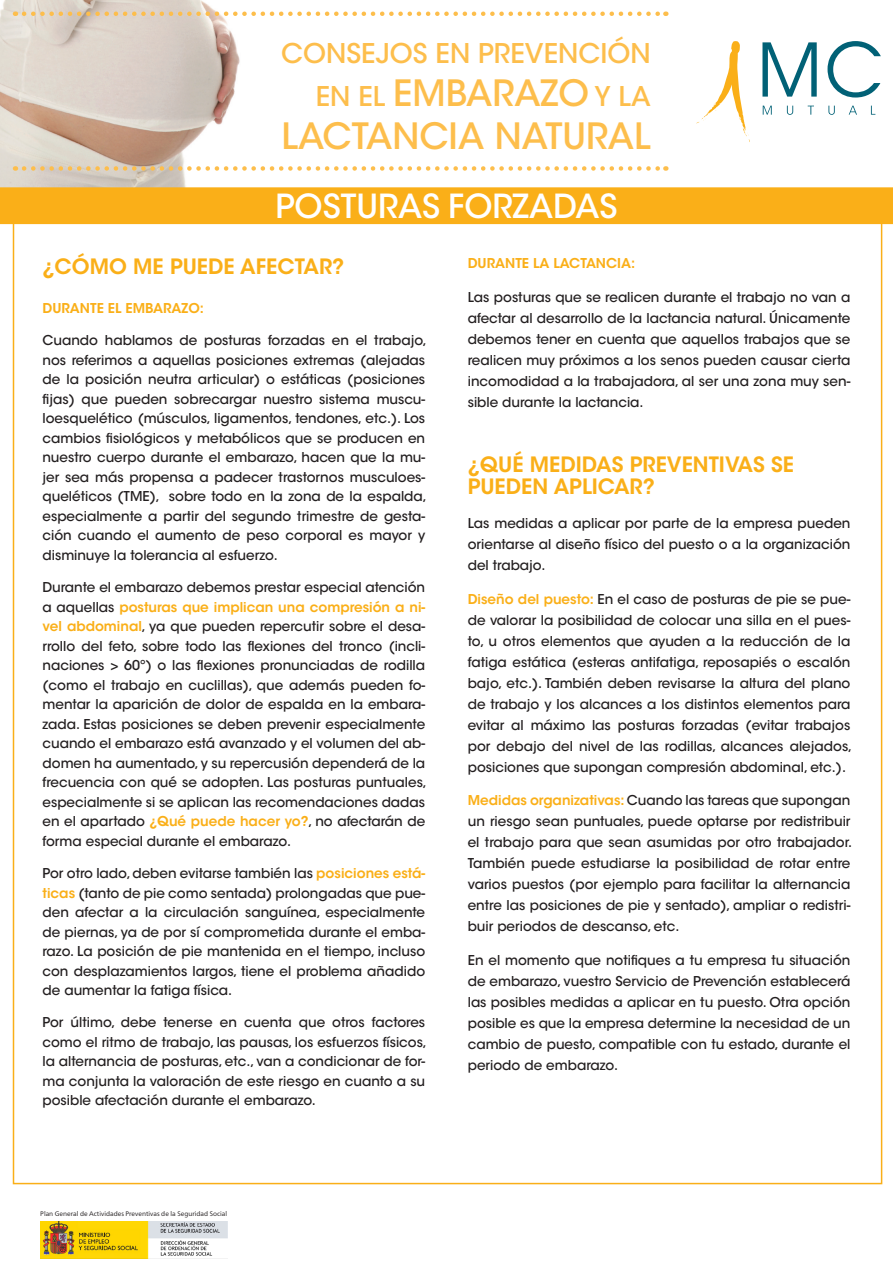
<style>
.page{position:relative;width:893px;height:1263px;background:#fff}
.page>*{position:absolute;margin:0;border:0;box-sizing:border-box;transform-origin:0 0}
.t1{font:500 36px/43.2px "ITC Avant Garde Std";color:#fdbe4c;text-align:right}
.t2{font:500 33px "ITC Avant Garde Std";color:#fff}
.t3{font:500 27px "ITC Avant Garde Std";color:#fdbe4c}
.Titulo_Amarillo_GRAN{font:600 21px/22.5px "ITC Avant Garde Std";color:#faaf18}
.t4{font:500 13.5px/19.5px "ITC Avant Garde Std";color:#231f20}
.Subtitulos_Amarillos{font:600 13.5px "ITC Avant Garde Std";color:#faaf18}
.t5{font:6.6px "Frutiger Neue LT Pro";color:#231f20}
.s1{font-size:27px}
.s2{font-weight:600;color:#faaf18}
</style>
<div class="page">
<img style="left:0;top:0;width:283px;height:187px">
<div style="left:0;top:187px;width:893px;height:37px;background:#faaf18"></div>
<svg style="left:24px;top:12px;width:642px;height:4px"></svg>
<svg style="left:24px;top:166px;width:642px;height:5px"></svg>
<svg style="left:696px;top:41px;width:54px;height:101px"></svg>
<svg style="left:827px;top:41px;width:54px;height:57px"></svg>
<svg style="left:787px;top:106px;width:6px;height:9px"></svg>
<svg style="left:808px;top:106px;width:6px;height:9px"></svg>
<svg style="left:828px;top:106px;width:7px;height:9px"></svg>
<svg style="left:849px;top:106px;width:8px;height:9px"></svg>
<svg style="left:871px;top:106px;width:4px;height:9px"></svg>
<svg style="left:762px;top:42px;width:55px;height:55px"></svg>
<svg style="left:763px;top:106px;width:9px;height:9px"></svg>
<img style="left:40px;top:1221px;width:187px;height:38px">
<h3 class="t3" style="left:281px;top:36px;width:371px">CONSEJOS EN PREVENCIÓN</h3>
<h1 class="t1" style="left:282px;top:72px;width:370px"><span class="s1">EN EL</span> EMBARAZO <span class="s1">Y LA<br></span>LACTANCIA NATURAL</h1>
<h2 class="t2" style="left:275px;top:185px;width:343px">POSTURAS FORZADAS</h2>
<p class="Titulo_Amarillo_GRAN" style="left:43px;top:255px;width:303px">¿CÓMO ME PUEDE AFECTAR?</p>
<p class="Subtitulos_Amarillos" style="left:43px;top:300px;width:163px">DURANTE EL EMBARAZO:</p>
<p class="t4" style="left:43px;top:331px;width:386px">Cuando hablamos de posturas forzadas en el trabajo, nos referimos a aquellas posiciones extremas (alejadas de la posición neutra articular) o estáticas (posiciones fijas) que pueden sobrecargar nuestro sistema muscu&shy;loesquelético (músculos, ligamentos, tendones, etc.). Los cambios fisiológicos y metabólicos que se producen en nuestro cuerpo durante el embarazo, hacen que la mu&shy;jer sea más propensa a padecer trastornos musculoes&shy;queléticos (TME), sobre todo en la zona de la espalda, especialmente a partir del segundo trimestre de gesta&shy;ción cuando el aumento de peso corporal es mayor y disminuye la tolerancia al esfuerzo.</p>
<p class="t4" style="left:43px;top:578px;width:386px">Durante el embarazo debemos prestar especial atención a aquellas <span class="s2">posturas que implican una compresión a ni&shy;vel abdominal</span>, ya que pueden repercutir sobre el desa&shy;rrollo del feto, sobre todo las flexiones del tronco (incli&shy;naciones &gt; 60º) o las flexiones pronunciadas de rodilla (como el trabajo en cuclillas), que además pueden fo&shy;mentar la aparición de dolor de espalda en la embara&shy;zada. Estas posiciones se deben prevenir especialmente cuando el embarazo está avanzado y el volumen del ab&shy;domen ha aumentado, y su repercusión dependerá de la frecuencia con qué se adopten. Las posturas puntuales, especialmente si se aplican las recomendaciones dadas en el apartado <span class="s2">¿Qué puede hacer yo?</span>, no afectarán de forma especial durante el embarazo.</p>
<p class="t4" style="left:43px;top:863px;width:384px;text-align:justify">Por otro lado, deben evitarse también las <span class="s2">posiciones está&shy;ticas</span> (tanto de pie como sentada) prolongadas que pue&shy;den afectar a la circulación sanguínea, especialmente de piernas, ya de por sí comprometida durante el emba&shy;razo. La posición de pie mantenida en el tiempo, incluso con desplazamientos largos, tiene el problema añadido de aumentar la fatiga física.</p>
<p class="t4" style="left:43px;top:1013px;width:386px">Por último, debe tenerse en cuenta que otros factores como el ritmo de trabajo, las pausas, los esfuerzos físicos, la alternancia de posturas, etc., van a condicionar de for&shy;ma conjunta la valoración de este riesgo en cuanto a su posible afectación durante el embarazo.</p>
<p class="t5" style="left:40px;top:1210px;width:188px">Plan General de Actividades Preventivas de la Seguridad Social</p>
<p class="Subtitulos_Amarillos" style="left:468px;top:255px;width:169px">DURANTE LA LACTANCIA:</p>
<p class="t4" style="left:468px;top:287px;width:384px;line-height:21px;text-align:justify">Las posturas que se realicen durante el trabajo no van a afectar al desarrollo de la lactancia natural. Únicamente debemos tener en cuenta que aquellos trabajos que se realicen muy próximos a los senos pueden causar cierta incomodidad a la trabajadora, al ser una zona muy sen&shy;sible durante la lactancia.</p>
<p class="Titulo_Amarillo_GRAN" style="left:468px;top:453px;width:328px">¿QUÉ MEDIDAS PREVENTIVAS SE<br>PUEDEN APLICAR?</p>
<p class="t4" style="left:468px;top:513px;width:384px;line-height:21px;text-align:justify">Las medidas a aplicar por parte de la empresa pueden orientarse al diseño físico del puesto o a la organización del trabajo.</p>
<p class="t4" style="left:468px;top:588px;width:386px;line-height:21px"><span class="s2">Diseño del puesto:</span> En el caso de posturas de pie se pue&shy;de valorar la posibilidad de colocar una silla en el pues&shy;to, u otros elementos que ayuden a la reducción de la fatiga estática (esteras antifatiga, reposapiés o escalón bajo, etc.). También deben revisarse la altura del plano de trabajo y los alcances a los distintos elementos para evitar al máximo las posturas forzadas (evitar trabajos por debajo del nivel de las rodillas, alcances alejados, posiciones que supongan compresión abdominal, etc.).</p>
<p class="t4" style="left:468px;top:790px;width:386px;line-height:21px"><span class="s2">Medidas organizativas:</span> Cuando las tareas que supongan un riesgo sean puntuales, puede optarse por redistribuir el trabajo para que sean asumidas por otro trabajador.<br>También puede estudiarse la posibilidad de rotar entre varios puestos (por ejemplo para facilitar la alternancia entre las posiciones de pie y sentado), ampliar o redistri&shy;buir periodos de descanso, etc.</p>
<p class="t4" style="left:468px;top:950px;width:384px;line-height:21px;text-align:justify">En el momento que notifiques a tu empresa tu situación de embarazo, vuestro Servicio de Prevención establecerá las posibles medidas a aplicar en tu puesto. Otra opción posible es que la empresa determine la necesidad de un cambio de puesto, compatible con tu estado, durante el periodo de embarazo.</p>
</div>
